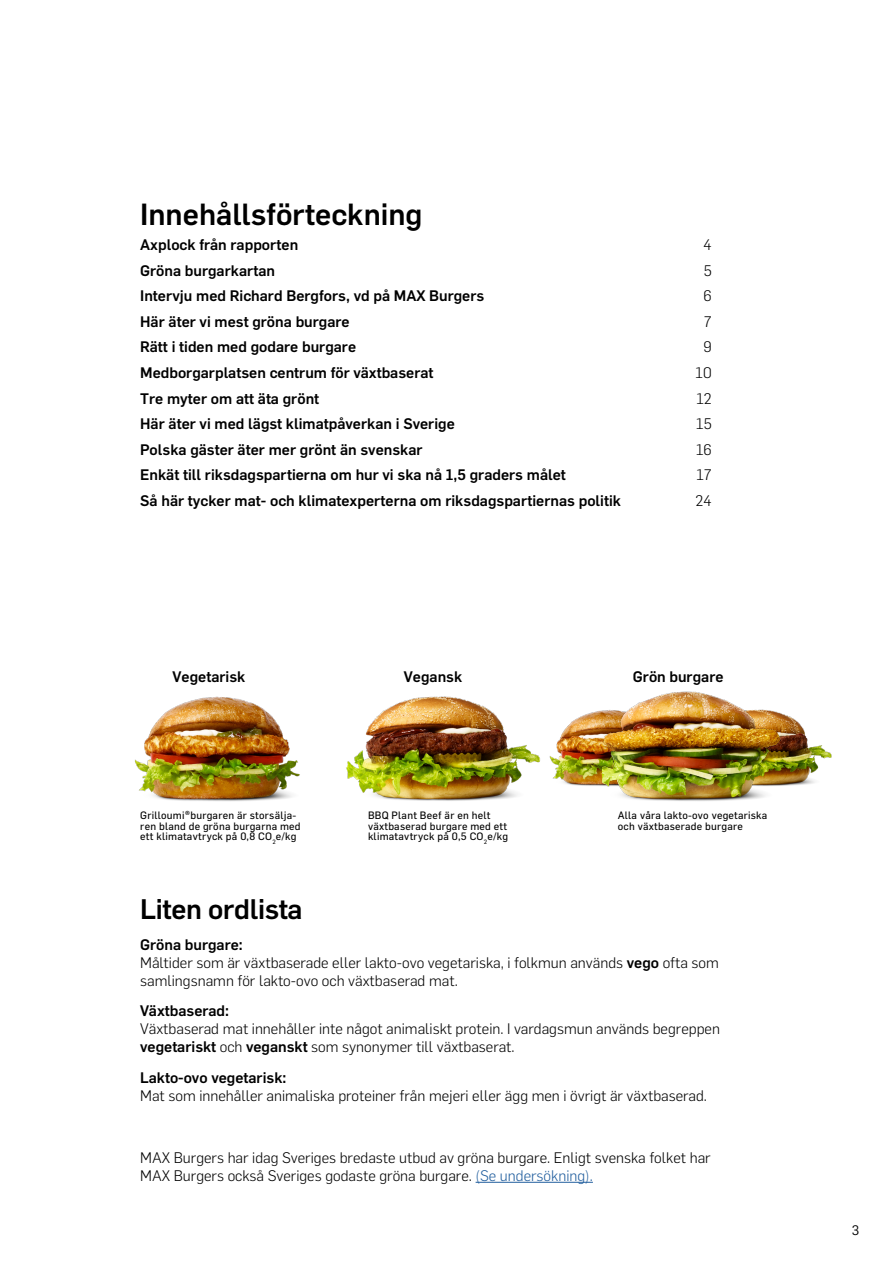
<style>
.page{position:relative;width:893px;height:1263px;background:#fff}
.page>*{position:absolute;margin:0;border:0;box-sizing:border-box;transform-origin:0 0}
.t1{font:500 30px "Smg Flama";color:#000}
.t2{font:500 27.75px "Smg Flama";letter-spacing:-.01em;color:#000}
.t3{font:300 15px/18px "Smg Flama";color:#000}
.t4{font:500 15px "Smg Flama";color:#000}
.t5{font:13.5px "Smg Flama";color:#000}
.t6{font:10.5px/10.9px "Flama";letter-spacing:.02em;color:#000}
.s1{font-weight:500}
.s2{color:#215e9e}
</style>
<div class="page">
<img style="left:803px;top:728px;width:29px;height:57px">
<img style="left:567px;top:710px;width:35px;height:76px">
<hr style="left:476px;top:1182px;width:117px;height:1px;background:#215e9e">
<img style="left:346px;top:696px;width:221px;height:105px">
<img style="left:602px;top:691px;width:201px;height:110px">
<img style="left:134px;top:696px;width:166px;height:105px">
<h1 class="t1" style="left:140px;top:193px;width:284px">Innehållsförteckning</h1>
<p class="t4" style="left:140px;top:234px;width:160px">Axplock från rapporten</p>
<p class="t3" style="left:703px;top:235px;width:10px">4</p>
<p class="t4" style="left:140px;top:260px;width:136px">Gröna burgarkartan</p>
<p class="t3" style="left:704px;top:261px;width:10px">5</p>
<p class="t4" style="left:140px;top:285px;width:346px">Intervju med Richard Bergfors, vd på MAX Burgers</p>
<p class="t3" style="left:703px;top:286px;width:10px">6</p>
<p class="t4" style="left:140px;top:311px;width:211px">Här äter vi mest gröna burgare</p>
<p class="t3" style="left:704px;top:312px;width:9px">7</p>
<p class="t4" style="left:140px;top:336px;width:218px">Rätt i tiden med godare burgare</p>
<p class="t3" style="left:703px;top:337px;width:10px">9</p>
<p class="t4" style="left:140px;top:362px;width:295px">Medborgarplatsen centrum för växtbaserat</p>
<p class="t3" style="left:696px;top:363px;width:18px">10</p>
<p class="t4" style="left:140px;top:387px;width:181px">Tre myter om att äta grönt</p>
<p class="t3" style="left:696px;top:388px;width:17px">12</p>
<p class="t4" style="left:140px;top:413px;width:316px">Här äter vi med lägst klimatpåverkan i Sverige</p>
<p class="t3" style="left:696px;top:414px;width:17px">15</p>
<p class="t4" style="left:140px;top:438px;width:284px">Polska gäster äter mer grönt än svenskar</p>
<p class="t3" style="left:696px;top:439px;width:17px">16</p>
<p class="t4" style="left:140px;top:464px;width:427px">Enkät till riksdagspartierna om hur vi ska nå 1,5 graders målet</p>
<p class="t3" style="left:697px;top:465px;width:17px">17</p>
<p class="t4" style="left:140px;top:489px;width:482px">Så här tycker mat- och klimatexperterna om riksdagspartiernas politik</p>
<p class="t3" style="left:695px;top:490px;width:18px">24</p>
<p class="t4" style="left:173px;top:666px;width:74px">Vegetarisk</p>
<p class="t4" style="left:404px;top:666px;width:60px">Vegansk</p>
<p class="t4" style="left:633px;top:666px;width:92px">Grön burgare</p>
<p class="t6" style="left:140px;top:809px;width:162px">Grilloumi®burgaren är storsälja&shy;ren bland de gröna burgarna med ett klimatavtryck på 0,8 CO<sub>2</sub>e/kg</p>
<p class="t6" style="left:368px;top:809px;width:142px">BBQ Plant Beef är en helt växtbaserad burgare med ett klimatavtryck på 0,5 CO<sub>2</sub>e/kg</p>
<p class="t6" style="left:618px;top:809px;width:151px">Alla våra lakto-ovo vegetariska och växtbaserade burgare</p>
<h2 class="t2" style="left:140px;top:889px;width:164px">Liten ordlista</h2>
<p class="t3" style="left:140px;top:934px;width:580px"><span class="s1">Gröna burgare:<br></span>Måltider som är växtbaserade eller lakto-ovo vegetariska, i folkmun används <span class="s1">vego</span> ofta som samlingsnamn för lakto-ovo och växtbaserad mat.</p>
<p class="t4" style="left:140px;top:1000px;width:90px">Växtbaserad:</p>
<p class="t3" style="left:140px;top:1019px;width:581px">Växtbaserad mat innehåller inte något animaliskt protein. I vardagsmun används begreppen <span class="s1">vegetariskt</span> och <span class="s1">veganskt</span> som synonymer till växtbaserat.</p>
<p class="t4" style="left:140px;top:1067px;width:148px">Lakto-ovo vegetarisk:</p>
<p class="t3" style="left:140px;top:1086px;width:568px">Mat som innehåller animaliska proteiner från mejeri eller ägg men i övrigt är växtbaserad.</p>
<p class="t3" style="left:140px;top:1147px;width:572px">MAX Burgers har idag Sveriges bredaste utbud av gröna burgare. Enligt svenska folket har<br>MAX Burgers också Sveriges godaste gröna burgare. <span class="s2">(Se undersökning).</span></p>
<p class="t5" style="left:852px;top:1220px;width:9px">3</p>
</div>
